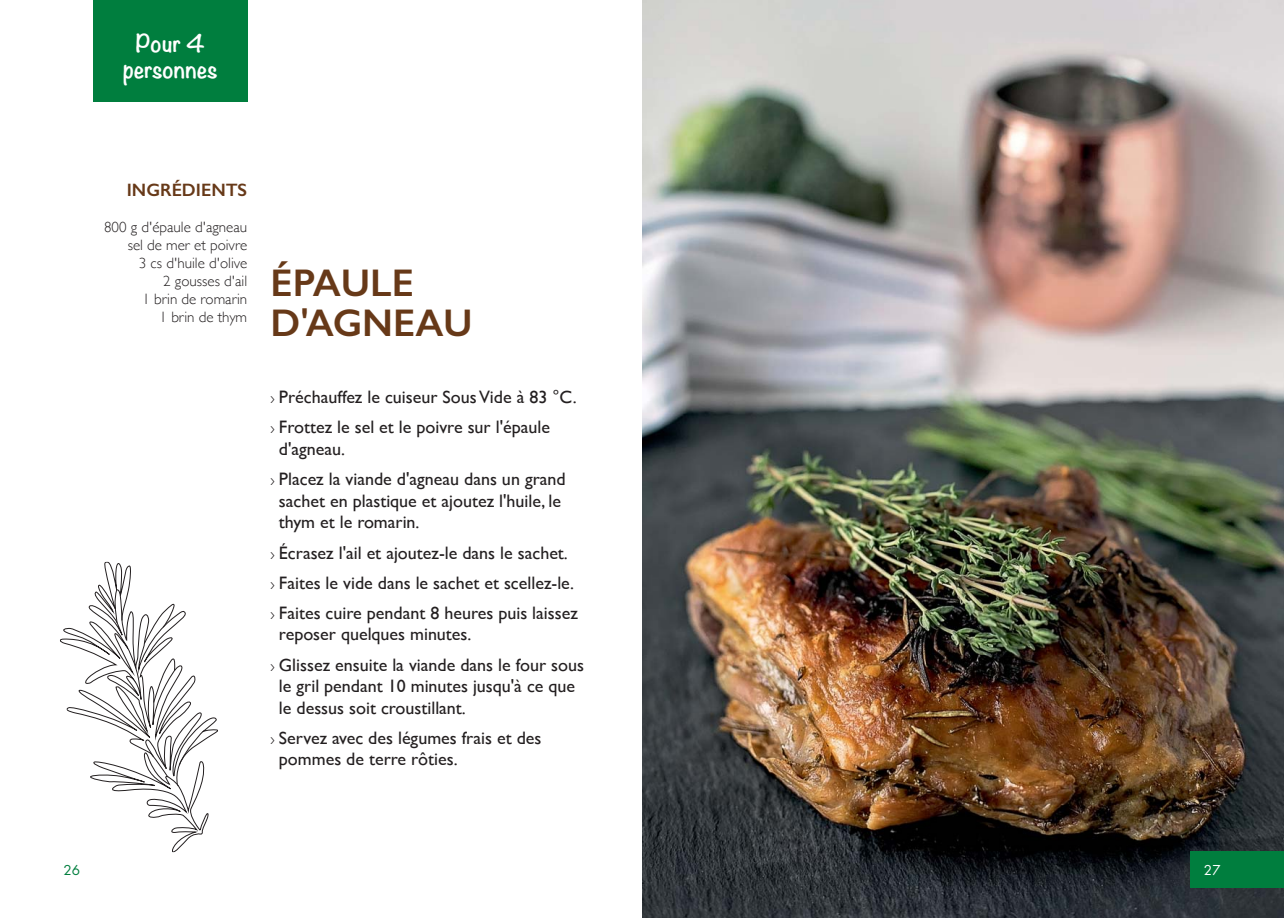
<style>
.page{position:relative;width:1284px;height:918px;background:#fff}
.page>*{position:absolute;margin:0;border:0;box-sizing:border-box;transform-origin:0 0}
.t1{font:600 38.7px/40.5px "Gill Sans";color:#673918}
.t2{font:700 21.6px/26px "Noteworthy";color:#fff;text-align:center}
.t3{font:18px/30.2px "Gill Sans";color:#231f20}
.t4{font:600 18px "Gill Sans";color:#673918}
.t5{font:300 15px/18px "Gill Sans";color:#231f20;text-align:right}
.t6{font:15px "Futura Boo";color:#007e3e}
.t7{font:15px "Futura Boo";color:#fff}
.s1{font-weight:300;font-size:15px}
</style>
<div class="page">
<img style="left:642px;top:0;width:641px;height:918px">
<div style="left:1190px;top:851px;width:93px;height:37px;background:#007e3e"></div>
<svg style="left:60px;top:561px;width:158px;height:292px"></svg>
<svg style="left:167px;top:775px;width:12px;height:12px"></svg>
<svg style="left:145px;top:737px;width:22px;height:32px"></svg>
<svg style="left:178px;top:731px;width:25px;height:35px"></svg>
<svg style="left:114px;top:588px;width:62px;height:125px"></svg>
<div style="left:93px;top:0;width:154px;height:102px;background:#007e3e"></div>
<p class="t2" style="left:123px;top:28px;width:96px">Pour 4 personnes</p>
<p class="t4" style="left:127px;top:179px;width:122px">INGRÉDIENTS</p>
<p class="t5" style="left:104px;top:218px;width:145px">800 g d'épaule d'agneau sel de mer et poivre<br>3 cs d'huile d'olive<br>2 gousses d'ail<br>1 brin de romarin<br>1 brin de thym</p>
<h1 class="t1" style="left:270px;top:262px;width:203px">ÉPAULE<br>D'AGNEAU</h1>
<p class="t3" style="left:270px;top:382px;width:307px"><span class="s1">›</span> Préchauffez le cuiseur Sous Vide à 83 °C. <span class="s1">›</span> Frottez le sel et le poivre sur l'épaule</p>
<p class="t3" style="left:270px;top:434px;width:296px;text-indent:8px">d'agneau.<br><span class="s1">›</span> Placez la viande d'agneau dans un grand</p>
<p class="t3" style="left:279px;top:490px;width:284px;line-height:21.6px">sachet en plastique et ajoutez l'huile, le thym et le romarin.</p>
<p class="t3" style="left:270px;top:537px;width:309px"><span class="s1">›</span> Écrasez l'ail et ajoutez-le dans le sachet.<br><span class="s1">›</span> Faites le vide dans le sachet et scellez-le. <span class="s1">›</span> Faites cuire pendant 8 heures puis laissez</p>
<p class="t3" style="left:270px;top:619px;width:315px;text-indent:8px">reposer quelques minutes.<br><span class="s1">›</span> Glissez ensuite la viande dans le four sous</p>
<p class="t3" style="left:279px;top:675px;width:298px;line-height:21.6px">le gril pendant 10 minutes jusqu'à ce que le dessus soit croustillant.</p>
<p class="t3" style="left:279px;top:727px;width:264px;line-height:21.6px;text-indent:-8px"><span class="s1">›</span> Servez avec des légumes frais et des pommes de terre rôties.</p>
<p class="t6" style="left:63px;top:864px;width:18px">26</p>
<p class="t7" style="left:1203px;top:864px;width:18px">27</p>
</div>
